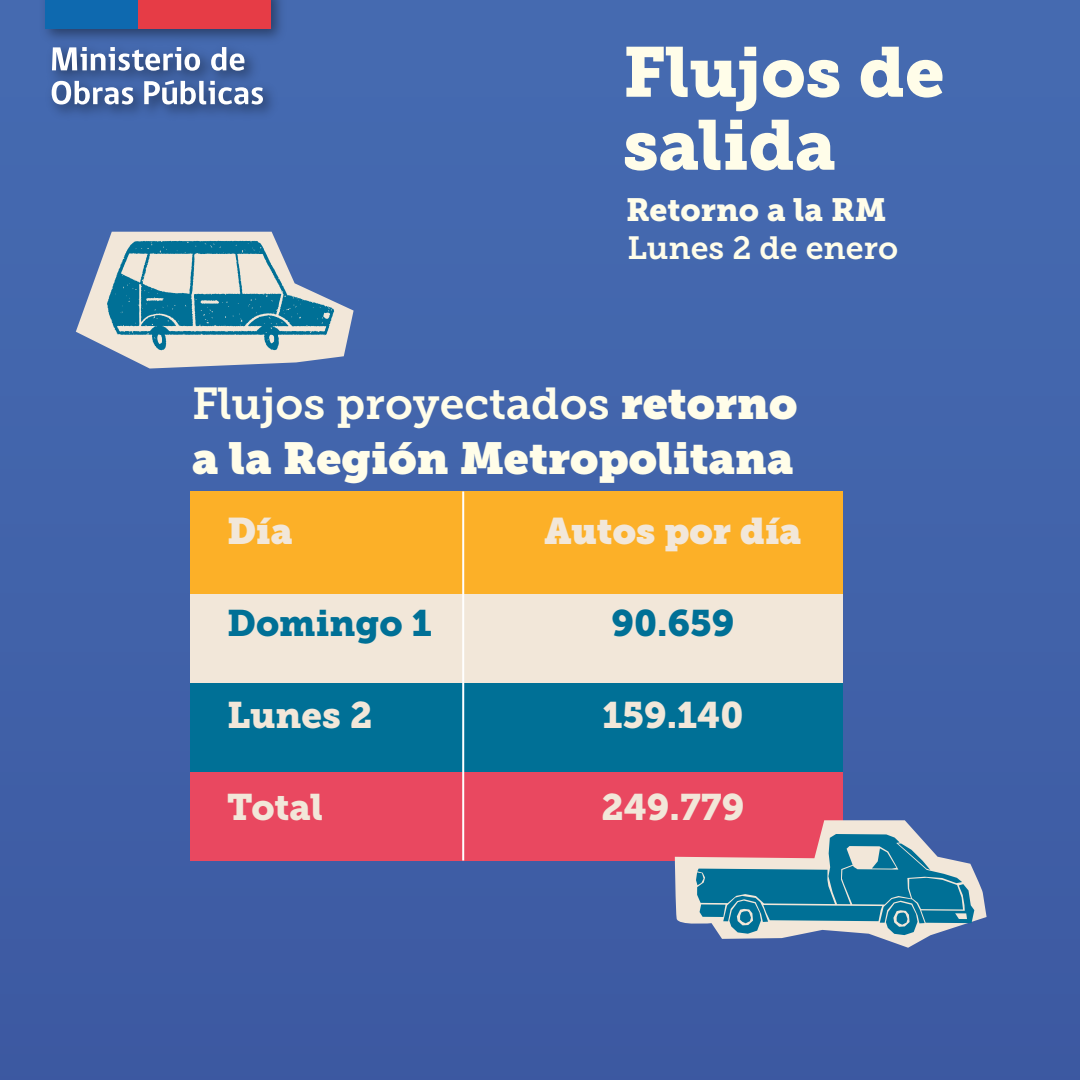
<style>
.page{position:relative;width:1080px;height:1080px;background:#4265ac}
.page>*{position:absolute;margin:0;border:0;box-sizing:border-box;transform-origin:0 0}
.t1{font:70px/73px "Museo Slab 900";color:#fffde9}
.t2{font:44.4px "Museo Slab 700";color:#fffde9}
.t3{font:44.4px "Museo Slab";color:#fffde9}
.t4{font:36.7px "Museo Slab 900";color:#f2e7d9}
.t5{font:36.7px "Museo Slab";color:#f2e7d9}
.t6{font:36.7px "Museo Slab 900";color:#007096}
.t7{font:32px "Museo Slab 700";color:#fffde9}
.t8{font:32px "Museo Slab 900";color:#fffde9}
.s1{font-family:"Museo Slab"}
</style>
<div class="page">
<img style="left:47px;top:0;width:233px;height:113px">
<div style="left:45px;top:0;width:93px;height:29px;background:#0e69af"></div>
<div style="left:138px;top:0;width:133px;height:29px;background:#e63c46"></div>
<svg style="left:52px;top:47px;width:148px;height:24px"></svg>
<svg style="left:52px;top:81px;width:81px;height:24px"></svg>
<svg style="left:144px;top:80px;width:119px;height:25px"></svg>
<svg style="left:211px;top:47px;width:33px;height:24px"></svg>
<div style="left:190px;top:491px;width:653px;height:103px;background:#fcb028"></div>
<div style="left:190px;top:594px;width:653px;height:89px;background:#f2e7d9"></div>
<div style="left:190px;top:683px;width:653px;height:89px;background:#007096"></div>
<div style="left:190px;top:772px;width:653px;height:88px;background:#e94860"></div>
<hr style="left:462px;top:491px;width:2px;height:370px;background:#fff">
<svg style="left:76px;top:232px;width:278px;height:137px"></svg>
<svg style="left:675px;top:820px;width:312px;height:128px"></svg>
<h1 class="t1" style="left:623px;top:36px;width:323px">Flujos de salida</h1>
<p class="t8" style="left:626px;top:191px;width:262px">Retorno a la RM</p>
<p class="t7" style="left:627px;top:230px;width:272px">Lunes 2 de enero</p>
<p class="t2" style="left:192px;top:378px;width:607px">Flujos proyectados <span class="s1">retorno</span></p>
<p class="t3" style="left:192px;top:432px;width:603px">a la Región Metropolitana</p>
<p class="t5" style="left:227px;top:510px;width:67px">Día</p>
<p class="t5" style="left:545px;top:510px;width:258px">Autos por día</p>
<p class="t6" style="left:227px;top:602px;width:206px">Domingo 1</p>
<p class="t6" style="left:611px;top:602px;width:125px">90.659</p>
<p class="t4" style="left:227px;top:694px;width:147px">Lunes 2</p>
<p class="t4" style="left:603px;top:694px;width:142px">159.140</p>
<p class="t4" style="left:227px;top:786px;width:98px">Total</p>
<p class="t4" style="left:601px;top:786px;width:145px">249.779</p>
</div>
